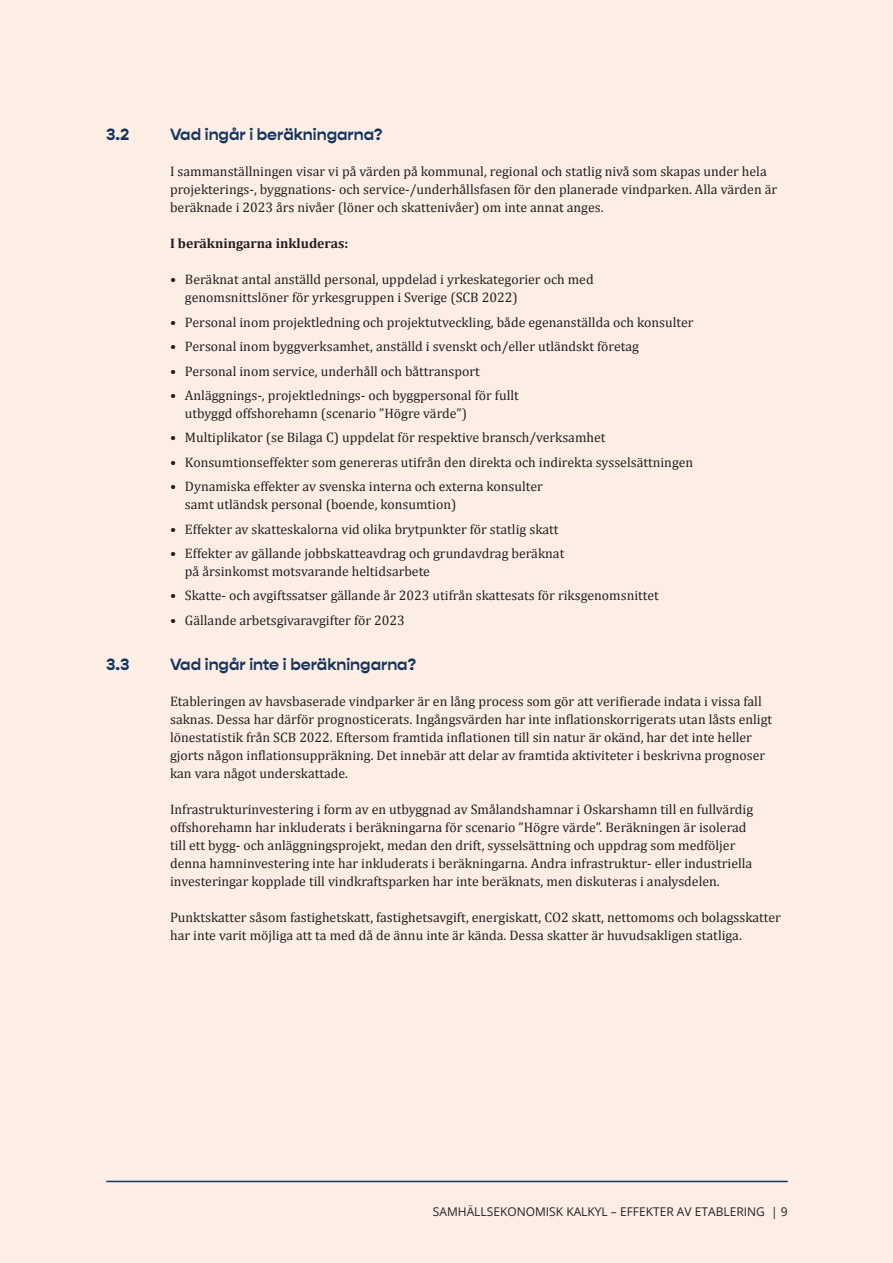
<style>
.page{position:relative;width:893px;height:1263px;background:#fdeee5}
.page>*{position:absolute;margin:0;border:0;box-sizing:border-box;transform-origin:0 0}
.t1{font:700 16.5px "Gopher";color:#15345d}
.t2{font:13.8px/18px "Cambria";color:#231f20}
.t3{font:700 13.8px "Cambria";color:#231f20}
.t4{font:12px "Open Sans";color:#231f20}
</style>
<div class="page">
<hr style="left:106px;top:1181px;width:682px;height:1px;background:#15345d">
<p class="t1" style="left:106px;top:125px;width:25px">3.2</p>
<p class="t1" style="left:170px;top:125px;width:214px">Vad ingår i beräkningarna?</p>
<p class="t2" style="left:170px;top:163px;width:609px">I sammanställningen visar vi på värden på kommunal, regional och statlig nivå som skapas under hela projekterings-, byggnations- och service-/underhållsfasen för den planerade vindparken. Alla värden är beräknade i 2023 års nivåer (löner och skattenivåer) om inte annat anges.</p>
<p class="t3" style="left:170px;top:234px;width:180px">I beräkningarna inkluderas:</p>
<p class="t2" style="left:185px;top:271px;width:410px;text-indent:-15px">• Beräknat antal anställd personal, uppdelad i yrkeskategorier och med genomsnittslöner för yrkesgruppen i Sverige (SCB 2022)</p>
<p class="t2" style="left:170px;top:313px;width:525px">• Personal inom projektledning och projektutveckling, både egenanställda och konsulter</p>
<p class="t2" style="left:170px;top:338px;width:470px">• Personal inom byggverksamhet, anställd i svenskt och/eller utländskt företag</p>
<p class="t2" style="left:170px;top:362px;width:311px">• Personal inom service, underhåll och båttransport</p>
<p class="t2" style="left:185px;top:386px;width:335px;text-indent:-15px">• Anläggnings-, projektlednings- och byggpersonal för fullt utbyggd offshorehamn (scenario ”Högre värde”)</p>
<p class="t2" style="left:170px;top:429px;width:437px">• Multiplikator (se Bilaga C) uppdelat för respektive bransch/verksamhet</p>
<p class="t2" style="left:170px;top:453px;width:525px">• Konsumtionseffekter som genereras utifrån den direkta och indirekta sysselsättningen</p>
<p class="t2" style="left:185px;top:477px;width:359px;text-indent:-15px">• Dynamiska effekter av svenska interna och externa konsulter samt utländsk personal (boende, konsumtion)</p>
<p class="t2" style="left:170px;top:520px;width:390px">• Effekter av skatteskalorna vid olika brytpunkter för statlig skatt</p>
<p class="t2" style="left:185px;top:544px;width:381px;text-indent:-15px">• Effekter av gällande jobbskatteavdrag och grundavdrag beräknat på årsinkomst motsvarande heltidsarbete</p>
<p class="t2" style="left:170px;top:587px;width:490px">• Skatte- och avgiftssatser gällande år 2023 utifrån skattesats för riksgenomsnittet</p>
<p class="t2" style="left:170px;top:611px;width:236px">• Gällande arbetsgivaravgifter för 2023</p>
<p class="t1" style="left:106px;top:654px;width:25px">3.3</p>
<p class="t1" style="left:170px;top:654px;width:248px">Vad ingår inte i beräkningarna?</p>
<p class="t2" style="left:170px;top:692px;width:604px">Etableringen av havsbaserade vindparker är en lång process som gör att verifierade indata i vissa fall saknas. Dessa har därför prognosticerats. Ingångsvärden har inte inflationskorrigerats utan låsts enligt lönestatistik från SCB 2022. Eftersom framtida inflationen till sin natur är okänd, har det inte heller gjorts någon inflationsuppräkning. Det innebär att delar av framtida aktiviteter i beskrivna prognoser kan vara något underskattade.</p>
<p class="t2" style="left:170px;top:800px;width:585px">Infrastrukturinvestering i form av en utbyggnad av Smålandshamnar i Oskarshamn till en fullvärdig offshorehamn har inkluderats i beräkningarna för scenario ”Högre värde”. Beräkningen är isolerad till ett bygg- och anläggningsprojekt, medan den drift, sysselsättning och uppdrag som medföljer denna hamninvestering inte har inkluderats i beräkningarna. Andra infrastruktur- eller industriella investeringar kopplade till vindkraftsparken har inte beräknats, men diskuteras i analysdelen.</p>
<p class="t2" style="left:170px;top:908px;width:612px">Punktskatter såsom fastighetskatt, fastighetsavgift, energiskatt, CO2 skatt, nettomoms och bolagsskatter har inte varit möjliga att ta med då de ännu inte är kända. Dessa skatter är huvudsakligen statliga.</p>
<p class="t4" style="left:433px;top:1204px;width:356px">SAMHÄLLSEKONOMISK KALKYL – EFFEKTER AV ETABLERING | 9</p>
</div>
